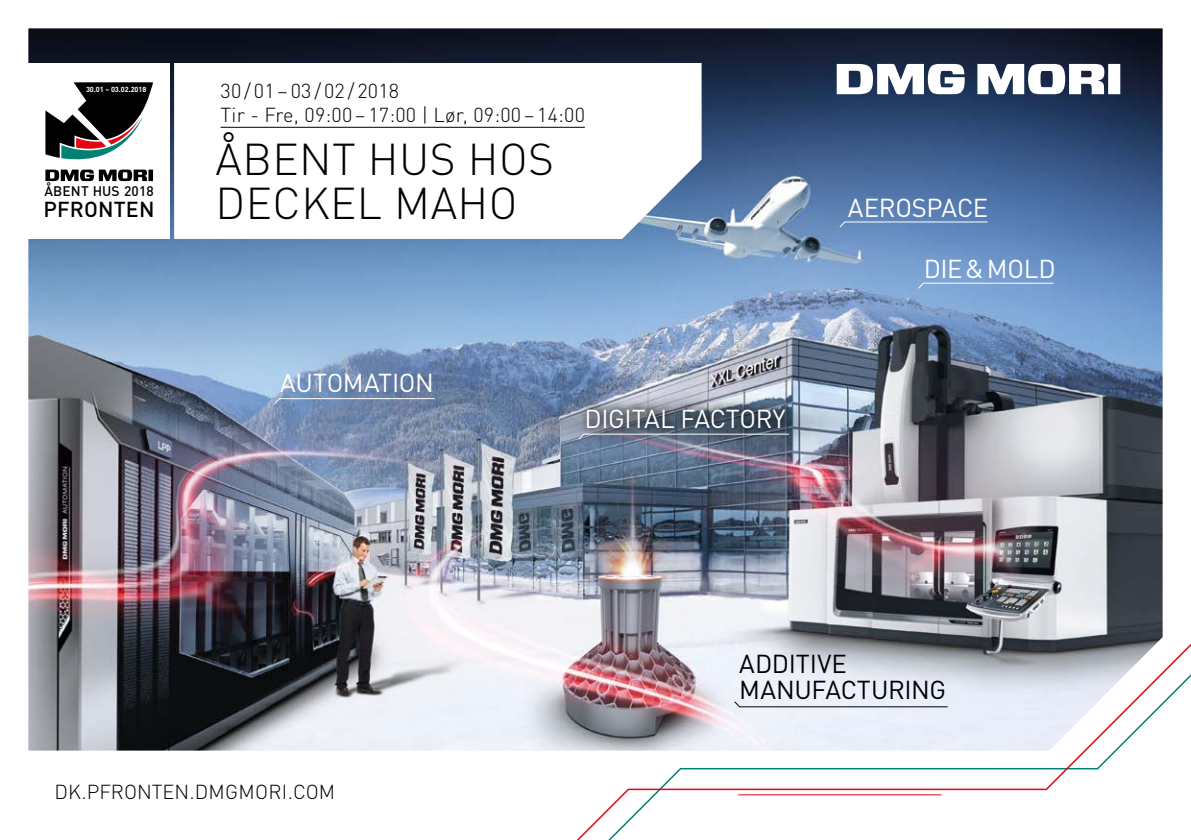
<style>
.page{position:relative;width:1191px;height:840px;background:#fff}
.page>*{position:absolute;margin:0;border:0;box-sizing:border-box;transform-origin:0 0}
.t1{font:300 44px/44px "FFDIN Pro";letter-spacing:.01em;color:#000}
.t2{font:25.6px "FFDIN Pro";letter-spacing:-.015em;color:#fff}
.t3{font:25.6px/25.6px "FFDIN Pro";letter-spacing:-.01em;color:#000}
.t4{font:500 21.4px "DIN Pro";letter-spacing:.01em;color:#000}
.t5{font:300 20px/24px "FFDIN Pro";letter-spacing:.01em;color:#000}
.t6{font:500 13.8px "DIN Pro";letter-spacing:.005em;color:#000}
.t7{font:700 7.2px "DIN Pro";letter-spacing:-.005em;color:#fff}
</style>
<div class="page">
<img style="left:28px;top:28px;width:1134px;height:722px">
<svg style="left:977px;top:64px;width:143px;height:30px"></svg>
<svg style="left:836px;top:64px;width:128px;height:30px"></svg>
<svg style="left:174px;top:63px;width:527px;height:176px"></svg>
<hr style="left:221px;top:127px;width:364px;height:1px;background:#000">
<svg style="left:273px;top:397px;width:162px;height:7px"></svg>
<svg style="left:838px;top:221px;width:150px;height:7px"></svg>
<svg style="left:917px;top:282px;width:137px;height:7px"></svg>
<img style="left:472px;top:371px;width:438px;height:110px">
<svg style="left:555px;top:616px;width:636px;height:223px"></svg>
<svg style="left:580px;top:401px;width:212px;height:33px;background:#5c6775"></svg>
<svg style="left:578px;top:433px;width:211px;height:7px"></svg>
<svg style="left:733px;top:700px;width:215px;height:7px;background:#d4d9e2"></svg>
<div style="left:24px;top:63px;width:146px;height:176px;background:#fff"></div>
<svg style="left:45px;top:169px;width:108px;height:12px"></svg>
<svg style="left:45px;top:82px;width:108px;height:78px"></svg>
<hr style="left:738px;top:794px;width:203px;height:1px;background:#e30613">
<p class="t7" style="left:86px;top:84px;width:62px">30.01 – 03.02.2018</p>
<p class="t6" style="left:44px;top:180px;width:111px">ÅBENT HUS 2018</p>
<p class="t4" style="left:44px;top:192px;width:112px">PFRONTEN</p>
<p class="t5" style="left:221px;top:77px;width:366px">30/01–03/02/2018<br>Tir - Fre, 09:00 – 17:00 | Lør, 09:00 – 14:00</p>
<h1 class="t1" style="left:215px;top:133px;width:340px">ÅBENT HUS HOS<br>DECKEL MAHO</h1>
<p class="t2" style="left:280px;top:363px;width:155px">AUTOMATION</p>
<p class="t2" style="left:584px;top:398px;width:202px">DIGITAL FACTORY</p>
<p class="t2" style="left:848px;top:187px;width:142px">AEROSPACE</p>
<p class="t2" style="left:923px;top:248px;width:133px">DIE&amp;MOLD</p>
<p class="t3" style="left:739px;top:648px;width:208px">ADDITIVE<br>MANUFACTURING</p>
<p class="t5" style="left:54px;top:777px;width:282px">DK.PFRONTEN.DMGMORI.COM</p>
</div>
